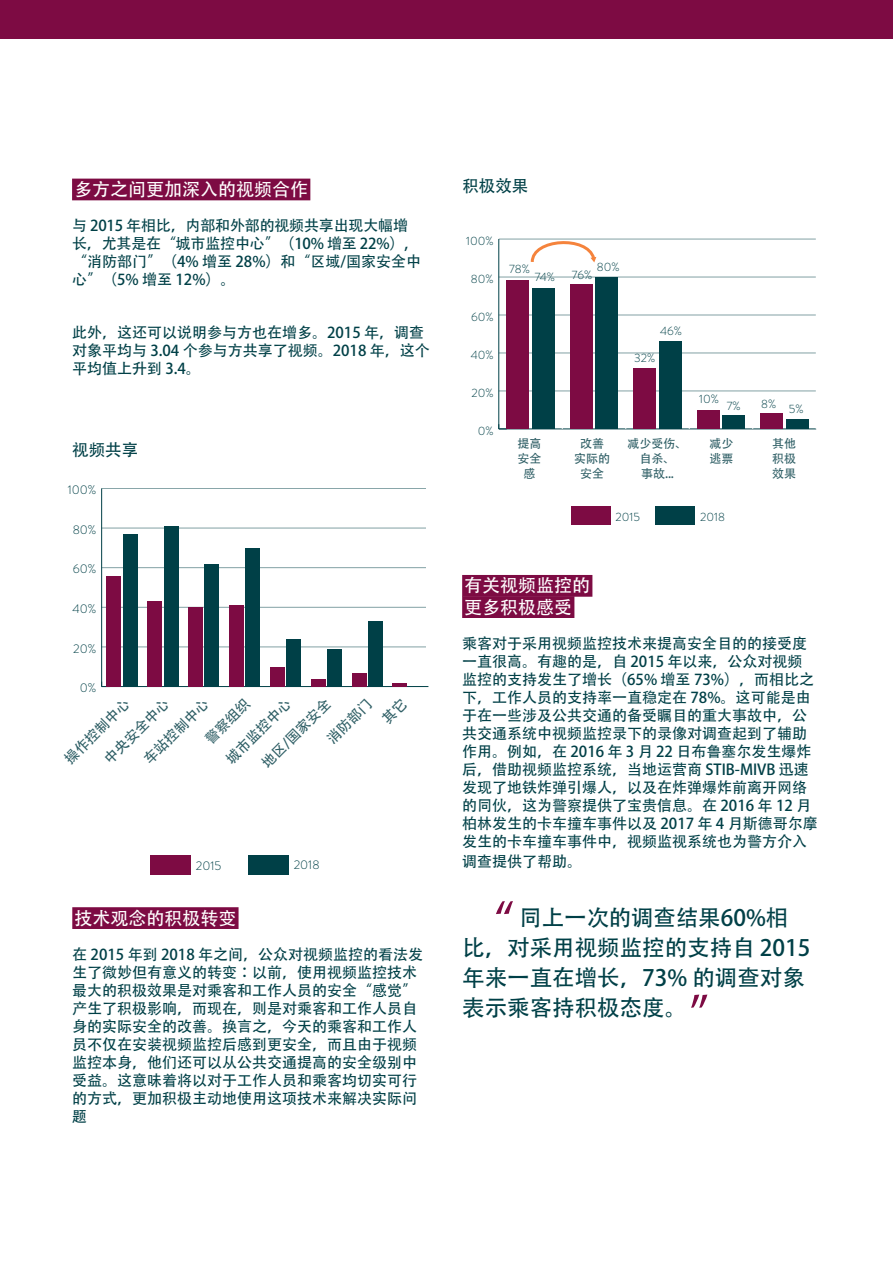
<style>
.page{position:relative;width:893px;height:1263px;background:#fff}
.page>*{position:absolute;margin:0;border:0;box-sizing:border-box;transform-origin:0 0}
.t1{font:52.5px "Adobe Heiti Std";color:#7d0b43}
.t2{font:52.05px "Adobe Heiti Std";color:#7d0b43}
.t3{font:22.5px/30px "Adobe Heiti Std";color:#004047}
.t4{font:18px/21.3px "Adobe Heiti Std";color:#fff}
.t5{font:16.5px "Adobe Heiti Std";color:#004047}
.t6{font:15px/18px "Adobe Heiti Std";color:#004047}
.t7{font:14.25px "Adobe Heiti Std";color:#2e5e65}
.t8{font:300 12.45px "Brandon Grotesque";color:#004047}
.t9{font:300 12px "Brandon Grotesque";color:#004047}
.t10{font:12px/15px "Adobe Heiti Std";color:#2e5e65;text-align:center}
</style>
<div class="page">
<div style="left:0;top:0;width:893px;height:39px;background:#7d0b43"></div>
<div style="left:72px;top:179px;width:238px;height:21px;background:#7d0b43"></div>
<div style="left:72px;top:907px;width:167px;height:22px;background:#7d0b43"></div>
<div style="left:462px;top:575px;width:130px;height:22px;background:#7d0b43"></div>
<div style="left:462px;top:596px;width:112px;height:22px;background:#7d0b43"></div>
<hr style="left:102px;top:686px;width:326px;height:1px;background:#004047">
<hr style="left:101px;top:488px;width:1px;height:198px;background:#004047">
<svg style="left:101px;top:682px;width:9px;height:5px"></svg>
<hr style="left:102px;top:646px;width:324px;height:1px;background:#004047">
<hr style="left:102px;top:607px;width:324px;height:1px;background:#004047">
<hr style="left:102px;top:567px;width:324px;height:1px;background:#004047">
<hr style="left:102px;top:528px;width:324px;height:1px;background:#004047">
<hr style="left:102px;top:488px;width:324px;height:1px;background:#004047">
<div style="left:248px;top:855px;width:41px;height:20px;background:#004047"></div>
<div style="left:123px;top:534px;width:15px;height:152px;background:#004047"></div>
<div style="left:164px;top:526px;width:14px;height:160px;background:#004047"></div>
<div style="left:205px;top:564px;width:14px;height:122px;background:#004047"></div>
<div style="left:245px;top:548px;width:15px;height:138px;background:#004047"></div>
<div style="left:286px;top:639px;width:15px;height:47px;background:#004047"></div>
<div style="left:327px;top:649px;width:15px;height:37px;background:#004047"></div>
<div style="left:368px;top:621px;width:15px;height:65px;background:#004047"></div>
<div style="left:150px;top:855px;width:41px;height:20px;background:#7d0b43"></div>
<div style="left:107px;top:576px;width:14px;height:110px;background:#7d0b43"></div>
<div style="left:147px;top:601px;width:15px;height:85px;background:#7d0b43"></div>
<div style="left:188px;top:607px;width:15px;height:79px;background:#7d0b43"></div>
<div style="left:229px;top:605px;width:15px;height:81px;background:#7d0b43"></div>
<div style="left:270px;top:667px;width:15px;height:19px;background:#7d0b43"></div>
<div style="left:311px;top:679px;width:14px;height:7px;background:#7d0b43"></div>
<div style="left:352px;top:673px;width:14px;height:13px;background:#7d0b43"></div>
<svg style="left:392px;top:683px;width:15px;height:3px"></svg>
<hr style="left:499px;top:428px;width:317px;height:1px;background:#004047">
<hr style="left:498px;top:239px;width:1px;height:190px;background:#004047">
<svg style="left:498px;top:424px;width:8px;height:5px"></svg>
<hr style="left:499px;top:391px;width:317px;height:1px;background:#004047">
<hr style="left:499px;top:353px;width:317px;height:1px;background:#004047">
<hr style="left:499px;top:315px;width:317px;height:1px;background:#004047">
<hr style="left:499px;top:277px;width:317px;height:1px;background:#004047">
<hr style="left:499px;top:239px;width:317px;height:1px;background:#004047">
<div style="left:655px;top:506px;width:40px;height:19px;background:#004047"></div>
<div style="left:532px;top:288px;width:23px;height:141px;background:#004047"></div>
<div style="left:595px;top:277px;width:23px;height:152px;background:#004047"></div>
<div style="left:659px;top:342px;width:23px;height:87px;background:#004047"></div>
<div style="left:722px;top:416px;width:23px;height:13px;background:#004047"></div>
<div style="left:786px;top:419px;width:23px;height:10px;background:#004047"></div>
<div style="left:571px;top:506px;width:40px;height:19px;background:#7d0b43"></div>
<div style="left:506px;top:281px;width:23px;height:148px;background:#7d0b43"></div>
<div style="left:570px;top:285px;width:23px;height:144px;background:#7d0b43"></div>
<div style="left:633px;top:368px;width:23px;height:61px;background:#7d0b43"></div>
<div style="left:697px;top:410px;width:23px;height:19px;background:#7d0b43"></div>
<div style="left:760px;top:414px;width:23px;height:15px;background:#7d0b43"></div>
<svg style="left:529px;top:238px;width:68px;height:25px"></svg>
<p class="t4" style="left:74px;top:179px;width:235px">多方之间更加深入的视频合作</p>
<p class="t6" style="left:72px;top:217px;width:351px">与 2015 年相比，内部和外部的视频共享出现大幅增长，尤其是在“城市监控中心”（10% 增至 22%）, “消防部门”（4% 增至 28%）和“区域/国家安全中心”（5% 增至 12%）。</p>
<p class="t6" style="left:72px;top:324px;width:359px">此外，这还可以说明参与方也在增多。2015 年，调查对象平均与 3.04 个参与方共享了视频。2018 年，这个平均值上升到 3.4。</p>
<p class="t5" style="left:72px;top:440px;width:67px">视频共享</p>
<p class="t8" style="left:68px;top:481px;width:30px">100%</p>
<p class="t8" style="left:73px;top:521px;width:25px">80%</p>
<p class="t8" style="left:73px;top:561px;width:25px">60%</p>
<p class="t8" style="left:73px;top:600px;width:25px">40%</p>
<p class="t8" style="left:73px;top:640px;width:25px">20%</p>
<p class="t8" style="left:80px;top:679px;width:18px">0%</p>
<p class="t7" style="left:201px;top:735px;width:58px;rotate:-45deg">警察组织</p>
<p class="t7" style="left:258px;top:759px;width:92px;rotate:-45deg">地区/国家安全</p>
<p class="t7" style="left:61px;top:755px;width:87px;rotate:-45deg">操作控制中心</p>
<p class="t7" style="left:100px;top:755px;width:87px;rotate:-45deg">中央安全中心</p>
<p class="t7" style="left:140px;top:755px;width:87px;rotate:-45deg">车站控制中心</p>
<p class="t7" style="left:222px;top:755px;width:87px;rotate:-45deg">城市监控中心</p>
<p class="t7" style="left:323px;top:735px;width:58px;rotate:-45deg">消防部门</p>
<p class="t8" style="left:196px;top:857px;width:27px">2015</p>
<p class="t8" style="left:294px;top:856px;width:27px">2018</p>
<p class="t4" style="left:74px;top:908px;width:163px">技术观念的积极转变</p>
<p class="t6" style="left:72px;top:945px;width:352px">在 2015 年到 2018 年之间，公众对视频监控的看法发生了微妙但有意义的转变：以前，使用视频监控技术最大的积极效果是对乘客和工作人员的安全“感觉”产生了积极影响，而现在，则是对乘客和工作人员自身的实际安全的改善。换言之，今天的乘客和工作人员不仅在安装视频监控后感到更安全，而且由于视频监控本身，他们还可以从公共交通提高的安全级别中受益。这意味着将以对于工作人员和乘客均切实可行的方式，更加积极主动地使用这项技术来解决实际问题</p>
<p class="t5" style="left:462px;top:176px;width:67px">积极效果</p>
<p class="t9" style="left:466px;top:232px;width:29px">100%</p>
<p class="t9" style="left:471px;top:270px;width:24px">80%</p>
<p class="t9" style="left:471px;top:308px;width:24px">60%</p>
<p class="t9" style="left:471px;top:346px;width:24px">40%</p>
<p class="t9" style="left:472px;top:384px;width:24px">20%</p>
<p class="t9" style="left:478px;top:422px;width:17px">0%</p>
<p class="t9" style="left:597px;top:258px;width:24px">80%</p>
<p class="t9" style="left:509px;top:261px;width:22px">78%</p>
<p class="t9" style="left:535px;top:268px;width:22px">74%</p>
<p class="t9" style="left:572px;top:266px;width:22px">76%</p>
<p class="t9" style="left:660px;top:323px;width:23px">46%</p>
<p class="t9" style="left:634px;top:350px;width:23px">32%</p>
<p class="t9" style="left:699px;top:391px;width:21px">10%</p>
<p class="t9" style="left:727px;top:397px;width:15px">7%</p>
<p class="t9" style="left:761px;top:398px;width:44px">8% 5%</p>
<p class="t10" style="left:518px;top:436px;width:25px">提高安全感</p>
<p class="t10" style="left:574px;top:436px;width:37px">改善实际的安全</p>
<p class="t10" style="left:627px;top:436px;width:61px">减少受伤、自杀、<br>事故...</p>
<p class="t10" style="left:710px;top:436px;width:25px;text-align:left">减少逃票</p>
<p class="t10" style="left:772px;top:436px;width:25px;text-align:justify">其他积极效果</p>
<p class="t9" style="left:616px;top:509px;width:26px">2015</p>
<p class="t9" style="left:700px;top:509px;width:26px">2018</p>
<p class="t4" style="left:464px;top:576px;width:127px">有关视频监控的更多积极感受</p>
<p class="t6" style="left:462px;top:635px;width:357px">乘客对于采用视频监控技术来提高安全目的的接受度一直很高。有趣的是，自 2015 年以来，公众对视频监控的支持发生了增长（65% 增至 73%），而相比之下，工作人员的支持率一直稳定在 78%。这可能是由于在一些涉及公共交通的备受瞩目的重大事故中，公共交通系统中视频监控录下的录像对调查起到了辅助作用。例如，在 2016 年 3 月 22 日布鲁塞尔发生爆炸后，借助视频监控系统，当地运营商 STIB-MIVB 迅速发现了地铁炸弹引爆人，以及在炸弹爆炸前离开网络的同伙，这为警察提供了宝贵信息。在 2016 年 12 月柏林发生的卡车撞车事件以及 2017 年 4 月斯德哥尔摩发生的卡车撞车事件中，视频监视系统也为警方介入</p>
<p class="t6" style="left:462px;top:852px;width:121px">调查提供了帮助。</p>
<h1 class="t1" style="left:462px;top:895px;width:54px">“</h1>
<h3 class="t3" style="left:462px;top:904px;width:350px;text-indent:57px">同上一次的调查结果60%相比，对采用视频监控的支持自 2015年来一直在增长，73% 的调查对象表示乘客持积极态度。</h3>
<h2 class="t2" style="left:687px;top:988px;width:54px">”</h2>
</div>
